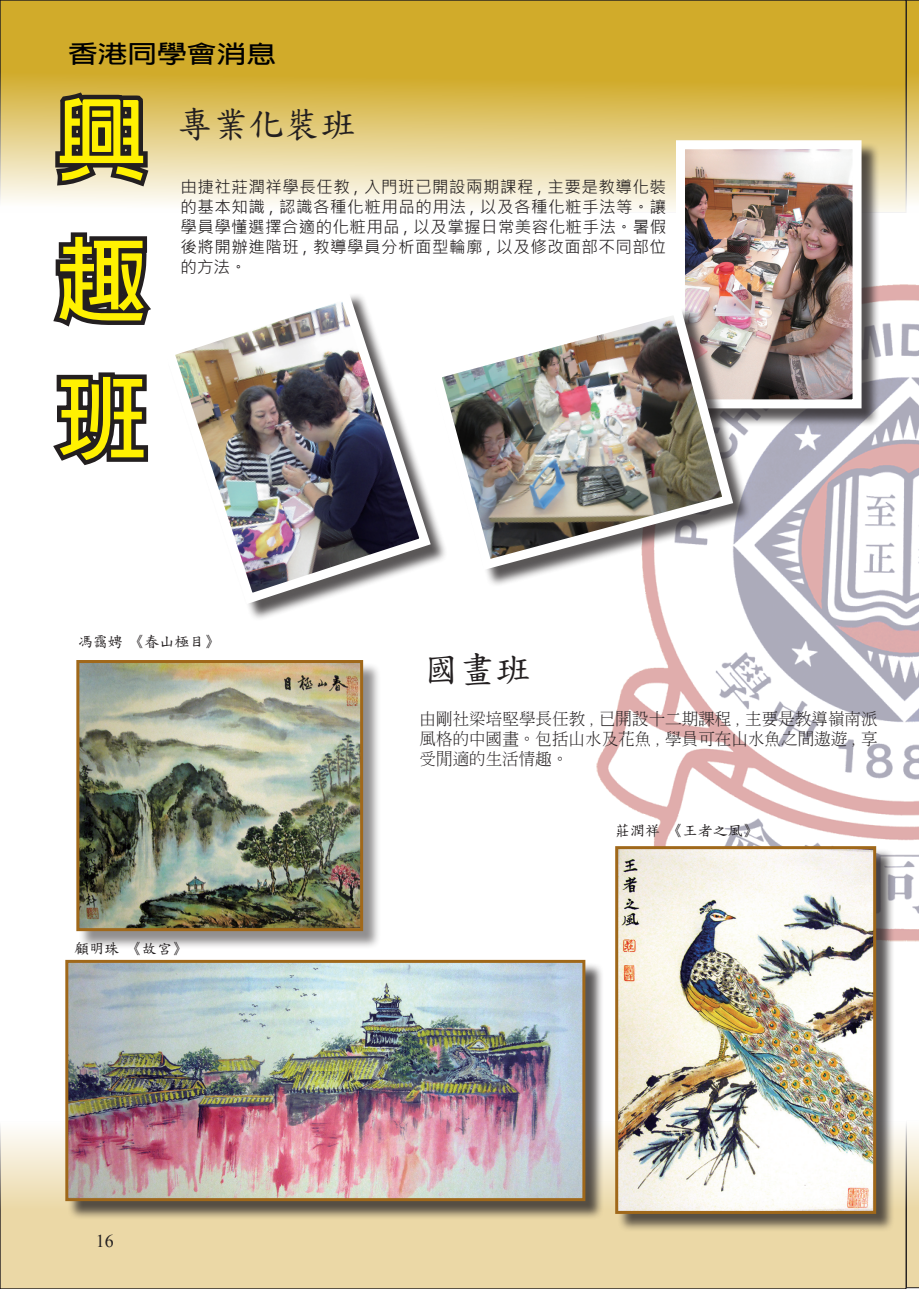
<style>
.page{position:relative;width:919px;height:1289px;background:#fff}
.page>*{position:absolute;margin:0;border:0;box-sizing:border-box;transform-origin:0 0}
.t1{font:700 90px/139.4px "Adobe Fan Heiti Std";color:#fff101;text-align:justify}
.t2{font:36px "DF Kai Shu SB Estd BF";color:#231f20}
.t3{font:700 24.3px "Adobe Fan Heiti Std";color:#000;scale:1.22 1}
.t4{font:18px "Times New Roman";color:#231f20}
.t5{font:16.5px/19.8px "Microsoft Jheng Hei UI Regular";letter-spacing:.03em;color:#231f20;text-align:justify}
.t6{font:300 16.5px/19.8px "Adobe Ming Std";letter-spacing:.005em;color:#231f20;text-align:justify}
.t7{font:15px "DF Kai Shu SB Estd BF";color:#231f20}
</style>
<div class="page">
<svg style="left:2px;top:2px;width:902px;height:209px;background:#dcc162"></svg>
<div style="left:0;top:0;width:906px;height:213px;border:1px solid #231f20"></div>
<svg style="left:906px;top:0;width:12px;height:209px;background:#d4bd6e"></svg>
<svg style="left:906px;top:1123px;width:12px;height:164px;background:#e2d5b3"></svg>
<div style="left:0;top:1121px;width:905px;height:167px;background:#ebd8a6"></div>
<img style="left:596px;top:284px;width:322px;height:658px">
<div style="left:167px;top:292px;width:281px;height:330px;background:#231f20;opacity:.75"></div>
<img style="left:167px;top:292px;width:269px;height:317px">
<div style="left:678px;top:142px;width:202px;height:285px;background:#231f20;opacity:.75"></div>
<img style="left:686px;top:150px;width:165px;height:248px">
<div style="left:676px;top:140px;width:185px;height:268px;border:9px solid #fff"></div>
<div style="left:434px;top:307px;width:317px;height:281px;background:#231f20;opacity:.75"></div>
<img style="left:425px;top:299px;width:313px;height:276px">
<div style="left:68px;top:962px;width:536px;height:257px;background:#231f20;opacity:.75"></div>
<img style="left:69px;top:963px;width:512px;height:234px">
<div style="left:65px;top:959px;width:520px;height:242px;border:3px solid #a0681a"></div>
<div style="left:617px;top:848px;width:277px;height:384px;background:#231f20;opacity:.75"></div>
<img style="left:619px;top:850px;width:253px;height:359px">
<div style="left:615px;top:846px;width:261px;height:367px;border:3px solid #a0681a"></div>
<svg style="left:50px;top:87px;width:104px;height:105px;background:#665d48"></svg>
<svg style="left:53px;top:232px;width:98px;height:95px"></svg>
<svg style="left:53px;top:372px;width:95px;height:94px"></svg>
<div style="left:79px;top:662px;width:303px;height:287px;background:#231f20;opacity:.5"></div>
<img style="left:80px;top:664px;width:279px;height:263px">
<div style="left:76px;top:660px;width:287px;height:271px;border:3px solid #a0681a"></div>
<h3 class="t3" style="left:68px;top:40px;width:172px">香港同學會消息</h3>
<p class="t1" style="left:57px;top:73px;width:89px">興趣班</p>
<p class="t2" style="left:176px;top:106px;width:181px">專業化裝班</p>
<p class="t5" style="left:180px;top:177px;width:487px">由捷社莊潤祥學長任教 , 入門班已開設兩期課程 , 主要是教導化裝的基本知識 , 認識各種化粧用品的用法 , 以及各種化粧手法等。讓學員學懂選擇合適的化粧用品 , 以及掌握日常美容化粧手法。暑假後將開辦進階班 , 教導學員分析面型輪廓 , 以及修改面部不同部位的方法。</p>
<p class="t7" style="left:78px;top:634px;width:143px">馮靄娉 《春山極目》</p>
<p class="t7" style="left:74px;top:940px;width:114px">顧明珠 《故宮》</p>
<p class="t4" style="left:96px;top:1227px;width:19px">16</p>
<p class="t2" style="left:423px;top:651px;width:109px">國畫班</p>
<p class="t6" style="left:419px;top:708px;width:459px">由剛社梁培堅學長任教 , 已開設十二期課程 , 主要是教導嶺南派風格的中國畫。包括山水及花魚 , 學員可在山水魚之間遨遊 , 享受閒適的生活情趣。</p>
<p class="t7" style="left:615px;top:822px;width:144px">莊潤祥 《王者之風》</p>
</div>
